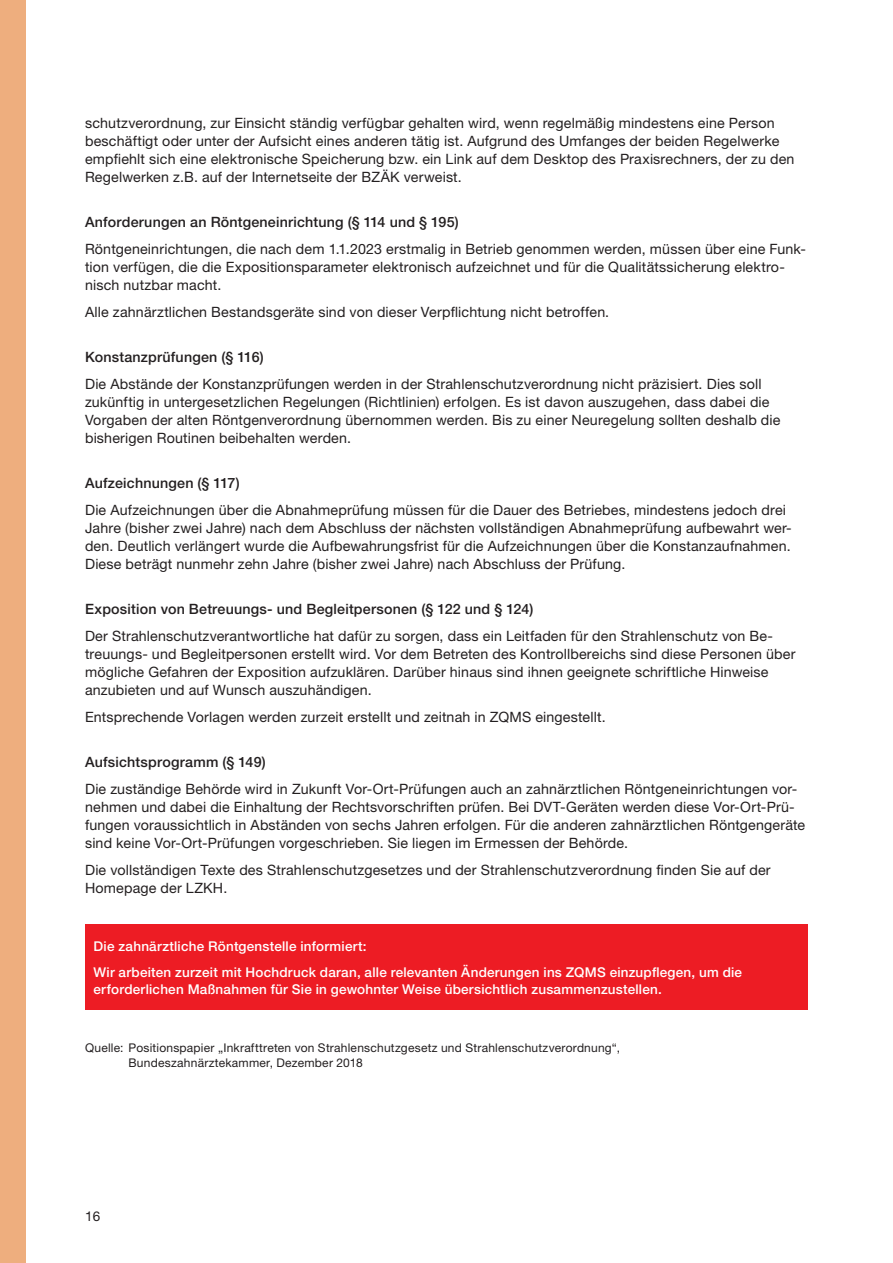
<style>
.page{position:relative;width:893px;height:1263px;background:#fff}
.page>*{position:absolute;margin:0;border:0;box-sizing:border-box;transform-origin:0 0}
.t1{font:14.25px/18px "Helvetica Neue";letter-spacing:.01em;color:#231f20}
.t2{font:500 14.25px "Helvetica Neue";letter-spacing:.015em;color:#231f20}
.t3{font:500 13.5px/26.2px "Helvetica Neue";letter-spacing:.015em;color:#fff}
.t4{font:13.5px "Helvetica Neue";color:#231f20}
.t5{font:12px/15px "Helvetica Neue";letter-spacing:.02em;color:#231f20}
</style>
<div class="page">
<div style="left:0;top:0;width:26px;height:1263px;background:#eeae7e"></div>
<div style="left:85px;top:925px;width:723px;height:85px;background:#ed1c24"></div>
<p class="t1" style="left:85px;top:114px;width:711px">schutzverordnung, zur Einsicht ständig verfügbar gehalten wird, wenn regelmäßig mindestens eine Person beschäftigt oder unter der Aufsicht eines anderen tätig ist. Aufgrund des Umfanges der beiden Regelwerke empfiehlt sich eine elektronische Speicherung bzw. ein Link auf dem Desktop des Praxisrechners, der zu den Regelwerken z.B. auf der Internetseite der BZÄK verweist.</p>
<p class="t2" style="left:85px;top:214px;width:375px">Anforderungen an Röntgeneinrichtung (§ 114 und § 195)</p>
<p class="t1" style="left:85px;top:240px;width:722px">Röntgeneinrichtungen, die nach dem 1.1.2023 erstmalig in Betrieb genommen werden, müssen über eine Funk&shy;tion verfügen, die die Expositionsparameter elektronisch aufzeichnet und für die Qualitätssicherung elektro&shy;nisch nutzbar macht.</p>
<p class="t1" style="left:85px;top:303px;width:526px">Alle zahnärztlichen Bestandsgeräte sind von dieser Verpflichtung nicht betroffen.</p>
<p class="t2" style="left:85px;top:349px;width:180px">Konstanzprüfungen (§ 116)</p>
<p class="t1" style="left:85px;top:375px;width:697px">Die Abstände der Konstanzprüfungen werden in der Strahlenschutzverordnung nicht präzisiert. Dies soll zukünftig in untergesetzlichen Regelungen (Richtlinien) erfolgen. Es ist davon auszugehen, dass dabei die Vorgaben der alten Röntgenverordnung übernommen werden. Bis zu einer Neuregelung sollten deshalb die bisherigen Routinen beibehalten werden.</p>
<p class="t2" style="left:85px;top:475px;width:156px">Aufzeichnungen (§ 117)</p>
<p class="t1" style="left:85px;top:501px;width:708px">Die Aufzeichnungen über die Abnahmeprüfung müssen für die Dauer des Betriebes, mindestens jedoch drei Jahre (bisher zwei Jahre) nach dem Abschluss der nächsten vollständigen Abnahmeprüfung aufbewahrt wer&shy;den. Deutlich verlängert wurde die Aufbewahrungsfrist für die Aufzeichnungen über die Konstanzaufnahmen.<br>Diese beträgt nunmehr zehn Jahre (bisher zwei Jahre) nach Abschluss der Prüfung.</p>
<p class="t2" style="left:85px;top:601px;width:450px">Exposition von Betreuungs- und Begleitpersonen (§ 122 und § 124)</p>
<p class="t1" style="left:85px;top:627px;width:712px">Der Strahlenschutzverantwortliche hat dafür zu sorgen, dass ein Leitfaden für den Strahlenschutz von Be&shy;treuungs- und Begleitpersonen erstellt wird. Vor dem Betreten des Kontrollbereichs sind diese Personen über mögliche Gefahren der Exposition aufzuklären. Darüber hinaus sind ihnen geeignete schriftliche Hinweise anzubieten und auf Wunsch auszuhändigen.</p>
<p class="t1" style="left:85px;top:708px;width:522px">Entsprechende Vorlagen werden zurzeit erstellt und zeitnah in ZQMS eingestellt.</p>
<p class="t2" style="left:85px;top:754px;width:182px">Aufsichtsprogramm (§ 149)</p>
<p class="t1" style="left:85px;top:780px;width:722px">Die zuständige Behörde wird in Zukunft Vor-Ort-Prüfungen auch an zahnärztlichen Röntgeneinrichtungen vor&shy;nehmen und dabei die Einhaltung der Rechtsvorschriften prüfen. Bei DVT-Geräten werden diese Vor-Ort-Prü&shy;fungen voraussichtlich in Abständen von sechs Jahren erfolgen. Für die anderen zahnärztlichen Röntgengeräte sind keine Vor-Ort-Prüfungen vorgeschrieben. Sie liegen im Ermessen der Behörde.</p>
<p class="t1" style="left:85px;top:861px;width:687px">Die vollständigen Texte des Strahlenschutzgesetzes und der Strahlenschutzverordnung finden Sie auf der<br>Homepage der LZKH.</p>
<p class="t3" style="left:94px;top:933px;width:650px">Die zahnärztliche Röntgenstelle informiert:<br>Wir arbeiten zurzeit mit Hochdruck daran, alle relevanten Änderungen ins ZQMS einzupflegen, um die</p>
<p class="t3" style="left:94px;top:976px;width:570px">erforderlichen Maßnahmen für Sie in gewohnter Weise übersichtlich zusammenzustellen.</p>
<p class="t5" style="left:129px;top:1040px;width:493px;text-indent:-44px">Quelle: Positionspapier „Inkrafttreten von Strahlenschutzgesetz und Strahlenschutzverordnung“,<br>Bundeszahnärztekammer, Dezember 2018</p>
<p class="t4" style="left:85px;top:1208px;width:17px">16</p>
</div>
